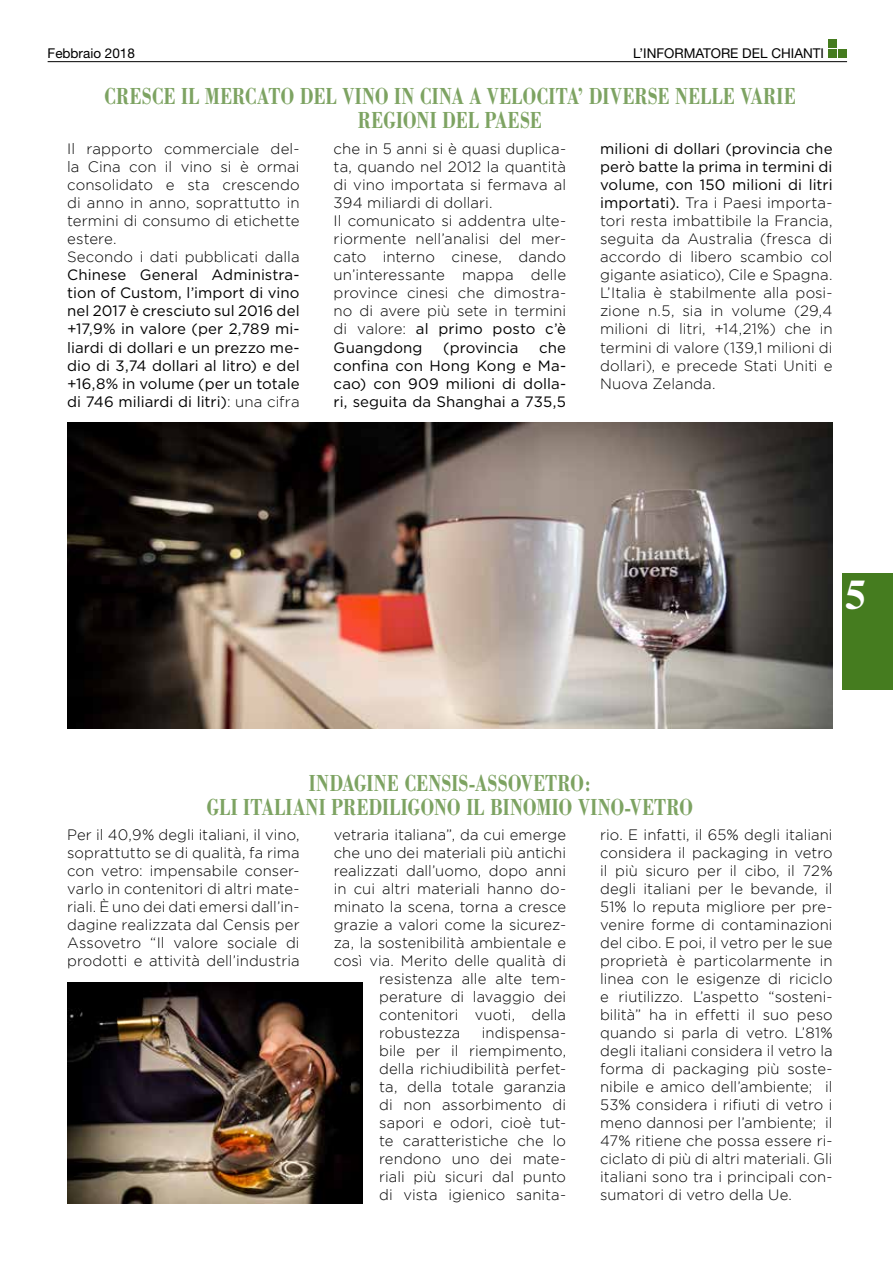
<style>
.page{position:relative;width:893px;height:1263px;background:#fff}
.page>*{position:absolute;margin:0;border:0;box-sizing:border-box;transform-origin:0 0}
.t1{font:700 42px "Times";color:#fff}
.t2{font:700 24px/24px "Bodoni";letter-spacing:.005em;color:#7da362;text-align:center;scale:.75 1}
.t3{font:300 15px/18px "Gotham";letter-spacing:.005em;color:#000;text-align:justify}
.t4{font:15px/18px "Gotham";letter-spacing:.005em;color:#000;text-align:justify}
.t5{font:13.5px "Helvetica Neue";color:#000}
.s1{font-weight:300}
.s2{font-weight:400}
</style>
<div class="page">
<div style="left:828px;top:39px;width:9px;height:9px;background:#457c1f"></div>
<div style="left:828px;top:49px;width:9px;height:9px;background:#457c1f"></div>
<div style="left:838px;top:49px;width:9px;height:9px;background:#457c1f"></div>
<hr style="left:48px;top:61px;width:799px;height:1px;background:#000">
<div style="left:842px;top:573px;width:51px;height:117px;background:#457c1f"></div>
<img style="left:67px;top:982px;width:295px;height:222px">
<img style="left:67px;top:422px;width:766px;height:306px">
<p class="t5" style="left:48px;top:45px;width:89px">Febbraio 2018</p>
<p class="t5" style="left:633px;top:45px;width:193px">L’INFORMATORE DEL CHIANTI</p>
<h2 class="t2" style="left:104px;top:84px;width:924px">CRESCE IL MERCATO DEL VINO IN CINA A VELOCITA’ DIVERSE NELLE VARIE<br>REGIONI DEL PAESE</h2>
<p class="t3" style="left:67px;top:140px;width:234px;text-align:left">Il rapporto commerciale del&shy;la Cina con il vino si è ormai consolidato e sta crescendo di anno in anno, soprattutto in termini di consumo di etichette estere.<br>Secondo i dati pubblicati dalla</p>
<p class="t4" style="left:67px;top:266px;width:234px">Chinese General Administra&shy;tion of Custom, l’import di vino nel 2017 è cresciuto sul 2016 del +17,9% in valore (per 2,789 mi&shy;liardi di dollari e un prezzo me&shy;dio di 3,74 dollari al litro) e del +16,8% in volume (per un totale di 746 miliardi di litri)<span class="s1">: una cifra</span></p>
<p class="t3" style="left:334px;top:140px;width:234px;text-align:left">che in 5 anni si è quasi duplica&shy;ta, quando nel 2012 la quantità di vino importata si fermava al<br>394 miliardi di dollari.<br>Il comunicato si addentra ulte&shy;riormente nell’analisi del mer&shy;cato interno cinese, dando un’interessante mappa delle province cinesi che dimostra&shy;no di avere più sete in termini di valore: <span class="s2">al primo posto c’è<br>Guangdong</span></p>
<p class="t3" style="left:600px;top:140px;width:234px"><span class="s2">milioni di dollari (provincia che però batte la prima in termini di volume, con 150 milioni di litri importati).</span> Tra i Paesi importa&shy;tori resta imbattibile la Francia, seguita da Australia (fresca di accordo di libero scambio col gigante asiatico), Cile e Spagna.<br>L’Italia è stabilmente alla posi&shy;zione n.5, sia in volume (29,4 milioni di litri, +14,21%) che in termini di valore (139,1 milioni di dollari), e precede Stati Uniti e Nuova Zelanda.</p>
<p class="t4" style="left:334px;top:338px;width:234px;text-indent:206px">che confina con Hong Kong e Ma&shy;cao) con 909 milioni di dolla&shy;ri, seguita da Shanghai a 735,5</p>
<p class="t4" style="left:443px;top:338px;width:77px">(provincia</p>
<h1 class="t1" style="left:845px;top:570px;width:22px">5</h1>
<h2 class="t2" style="left:207px;top:770px;width:650px">INDAGINE CENSIS-ASSOVETRO:<br>GLI ITALIANI PREDILIGONO IL BINOMIO VINO-VETRO</h2>
<p class="t3" style="left:67px;top:826px;width:234px">Per il 40,9% degli italiani, il vino, soprattutto se di qualità, fa rima con vetro: impensabile conser&shy;varlo in contenitori di altri mate&shy;riali. È uno dei dati emersi dall’in&shy;dagine realizzata dal Censis per Assovetro “Il valore sociale di prodotti e attività dell’industria</p>
<p class="t3" style="left:334px;top:826px;width:234px">vetraria italiana”, da cui emerge</p>
<p class="t3" style="left:600px;top:826px;width:234px">rio. E infatti, il 65% degli italiani considera il packaging in vetro il più sicuro per il cibo, il 72% degli italiani per le bevande, il 51% lo reputa migliore per pre&shy;venire forme di contaminazioni del cibo. E poi, il vetro per le sue proprietà è particolarmente in linea con le esigenze di riciclo e riutilizzo. L’aspetto “sosteni&shy;bilità” ha in effetti il suo peso quando si parla di vetro. L’81% degli italiani considera il vetro la forma di packaging più soste&shy;nibile e amico dell’ambiente; il 53% considera i rifiuti di vetro i meno dannosi per l’ambiente; il 47% ritiene che possa essere ri&shy;ciclato di più di altri materiali. Gli italiani sono tra i principali con&shy;sumatori di vetro della Ue.</p>
<p class="t3" style="left:334px;top:844px;width:234px">che uno dei materiali più antichi</p>
<p class="t3" style="left:334px;top:862px;width:234px">realizzati dall’uomo, dopo anni</p>
<p class="t3" style="left:334px;top:880px;width:234px">in cui altri materiali hanno do-</p>
<p class="t3" style="left:334px;top:898px;width:234px">minato la scena, torna a cresce</p>
<p class="t3" style="left:334px;top:916px;width:234px">grazie a valori come la sicurez-</p>
<p class="t3" style="left:334px;top:934px;width:234px">za, la sostenibilità ambientale e</p>
<p class="t3" style="left:334px;top:952px;width:234px">così via. Merito delle qualità di</p>
<p class="t3" style="left:379px;top:970px;width:188px">resistenza alle alte tem-</p>
<p class="t3" style="left:379px;top:988px;width:188px">perature di lavaggio dei</p>
<p class="t3" style="left:379px;top:1006px;width:188px">contenitori vuoti, della</p>
<p class="t3" style="left:379px;top:1024px;width:83px">robustezza</p>
<p class="t3" style="left:379px;top:1024px;width:188px;text-indent:103px">indispensa&shy;bile per il riempimento, della richiudibilità perfet&shy;ta, della totale garanzia di non assorbimento di sapori e odori, cioè tut&shy;te caratteristiche che lo rendono uno dei mate&shy;riali più sicuri dal punto di vista igienico sanita-</p>
</div>
